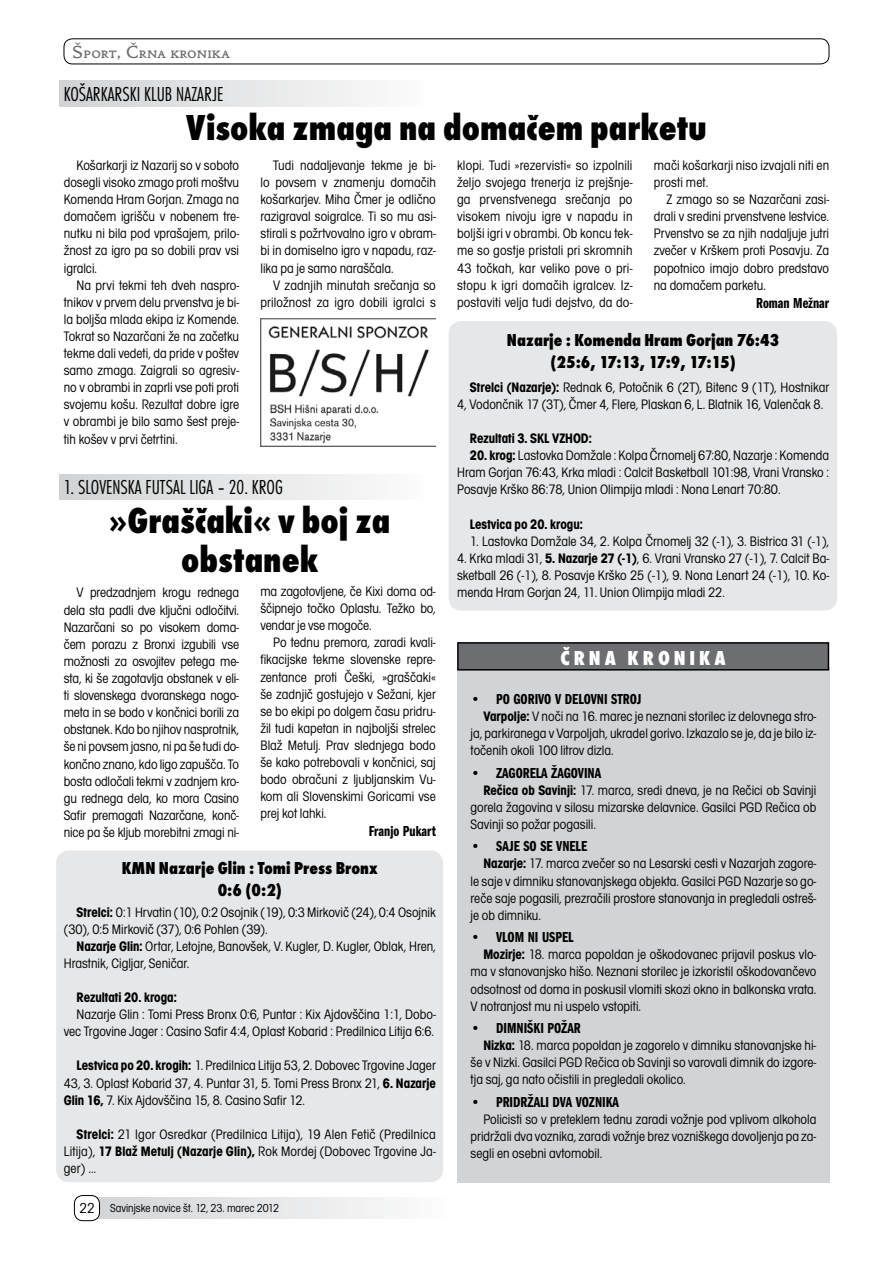
<style>
.page{position:relative;width:893px;height:1263px;background:#fff}
.page>*{position:absolute;margin:0;border:0;box-sizing:border-box;transform-origin:0 0}
.t1{font:37.5px/39px "Futura TEE Extr Bold Cond";color:#000;text-align:center}
.t2{font:21px "Futura TEE Ligh Cond";color:#000}
.t3{font:21px "Futura TEE Extr Bold Cond";color:#fff}
.t4{font:18px/21.6px "Futura TEE Extr Bold Cond";color:#000;text-align:center}
.t5{font:18px "Golden Typ SC Itc TEE Orig";color:#6d6e71}
.t6{font:15px "Franklin Got Itc TEE Demi Comp";color:#000}
.t7{font:condensed 14.25px/17.1px "Avant Gar Got Itc TEE";color:#000;text-align:justify}
.t8{font:700 condensed 14.25px "Avant Gar Got Itc TEE";color:#000}
.t9{font:condensed 12px "Avant Gar Got Itc TEE";color:#000}
.s1{font-weight:700}
.s2{font-size:15px}
</style>
<div class="page">
<div style="left:78px;top:1197px;width:372px;height:22px;background:linear-gradient(to right,#cfd0d1,#fdfdfd)"></div>
<div style="left:74px;top:1195px;width:26px;height:26px;background:#fff;border-radius:9px"></div>
<div style="left:74px;top:1195px;width:26px;height:26px;border:1px solid #000;border-radius:9px"></div>
<div style="left:64px;top:39px;width:765px;height:25px;border:1px solid #000;border-radius:9px"></div>
<div style="left:60px;top:474px;width:369px;height:26px;background:linear-gradient(to right,#d1d2d4,#fcfcfc)"></div>
<div style="left:60px;top:81px;width:369px;height:25px;background:linear-gradient(to right,#d1d2d4,#fcfcfc)"></div>
<img style="left:260px;top:318px;width:176px;height:128px">
<div style="left:457px;top:667px;width:372px;height:515px;background:#d1d3d4"></div>
<div style="left:458px;top:643px;width:370px;height:27px;background:#6d6e71"></div>
<div style="left:457px;top:642px;width:372px;height:28px;border:2px solid #000"></div>
<div style="left:56px;top:850px;width:387px;height:332px;background:#e6e7e8;border-radius:13px"></div>
<div style="left:449px;top:321px;width:388px;height:290px;background:#e6e7e8;border-radius:13px"></div>
<p class="t5" style="left:72px;top:42px;width:159px">Šport, Črna kronika</p>
<h2 class="t2" style="left:64px;top:82px;width:161px">KOŠARKARSKI KLUB NAZARJE</h2>
<h1 class="t1" style="left:186px;top:108px;width:522px">Visoka zmaga na domačem parketu</h1>
<p class="t7" style="left:64px;top:157px;width:177px;text-indent:13px">Košarkarji iz Nazarij so v soboto dosegli visoko zmago proti moštvu Komenda Hram Gorjan. Zmaga na domačem igrišču v nobenem tre&shy;nutku ni bila pod vprašajem, prilo&shy;žnost za igro pa so dobili prav vsi igralci.</p>
<p class="t7" style="left:64px;top:277px;width:177px;text-indent:13px">Na prvi tekmi teh dveh naspro&shy;tnikov v prvem delu prvenstva je bi&shy;la boljša mlada ekipa iz Komende.<br>Tokrat so Nazarčani že na začetku tekme dali vedeti, da pride v poštev samo zmaga. Zaigrali so agresiv&shy;no v obrambi in zaprli vse poti proti svojemu košu. Rezultat dobre igre v obrambi je bilo samo šest preje&shy;tih košev v prvi četrtini.</p>
<p class="t7" style="left:260px;top:157px;width:177px;text-indent:13px">Tudi nadaljevanje tekme je bi&shy;lo povsem v znamenju domačih košarkarjev. Miha Čmer je odlično razigraval soigralce. Ti so mu asi&shy;stirali s požrtvovalno igro v obram&shy;bi in domiselno igro v napadu, raz&shy;lika pa je samo naraščala.</p>
<p class="t7" style="left:260px;top:277px;width:177px;text-align:right">V zadnjih minutah srečanja so priložnost za igro dobili igralci s</p>
<h2 class="t2" style="left:64px;top:475px;width:221px">1. SLOVENSKA FUTSAL LIGA – 20. KROG</h2>
<h1 class="t1" style="left:109px;top:501px;width:283px">»Graščaki« v boj za obstanek</h1>
<p class="t7" style="left:64px;top:584px;width:177px;text-indent:13px">V predzadnjem krogu rednega dela sta padli dve ključni odločitvi.<br>Nazarčani so po visokem doma&shy;čem porazu z Bronxi izgubili vse možnosti za osvojitev petega me&shy;sta, ki še zagotavlja obstanek v eli&shy;ti slovenskega dvoranskega nogo&shy;meta in se bodo v končnici borili za obstanek. Kdo bo njihov nasprotnik, še ni povsem jasno, ni pa še tudi do&shy;končno znano, kdo ligo zapušča. To bosta odločali tekmi v zadnjem kro&shy;gu rednega dela, ko mora Casino Safir premagati Nazarčane, konč&shy;nice pa še kljub morebitni zmagi ni-</p>
<p class="t7" style="left:260px;top:583px;width:177px">ma zagotovljene, če Kixi doma od&shy;ščipnejo točko Oplastu. Težko bo, vendar je vse mogoče.</p>
<p class="t7" style="left:260px;top:634px;width:177px;text-indent:13px">Po tednu premora, zaradi kvali&shy;fikacijske tekme slovenske repre&shy;zentance proti Češki, »graščaki« še zadnjič gostujejo v Sežani, kjer se bo ekipi po dolgem času pridru&shy;žil tudi kapetan in najboljši strelec Blaž Metulj. Prav slednjega bodo še kako potrebovali v končnici, saj bodo obračuni z ljubljanskim Vu&shy;kom ali Slovenskimi Goricami vse prej kot lahki.</p>
<p class="t6" style="left:369px;top:823px;width:69px">Franjo Pukart</p>
<p class="t4" style="left:122px;top:857px;width:257px">KMN Nazarje Glin : Tomi Press Bronx<br>0:6 (0:2)</p>
<p class="t7" style="left:64px;top:903px;width:374px;text-indent:13px"><span class="s1">Strelci:</span> 0:1 Hrvatin (10), 0:2 Osojnik (19), 0:3 Mirkovič (24), 0:4 Osojnik (30), 0:5 Mirkovič (37), 0:6 Pohlen (39).</p>
<p class="t7" style="left:64px;top:938px;width:374px;text-indent:13px"><span class="s1">Nazarje Glin:</span> Ortar, Letojne, Banovšek, V. Kugler, D. Kugler, Oblak, Hren,<br>Hrastnik, Cigljar, Seničar.</p>
<p class="t8" style="left:77px;top:989px;width:102px">Rezultati 20. kroga:</p>
<p class="t7" style="left:64px;top:1006px;width:374px;text-align:right">Nazarje Glin : Tomi Press Bronx 0:6, Puntar : Kix Ajdovščina 1:1, Dobo&shy;vec Trgovine Jager : Casino Safir 4:4, Oplast Kobarid : Predilnica Litija 6:6.</p>
<p class="t7" style="left:64px;top:1057px;width:374px;text-indent:13px"><span class="s1">Lestvica po 20. krogih:</span> 1. Predilnica Litija 53, 2. Dobovec Trgovine Jager 43, 3. Oplast Kobarid 37, 4. Puntar 31, 5. Tomi Press Bronx 21, <span class="s1">6. Nazarje Glin 16,</span> 7. Kix Ajdovščina 15, 8. Casino Safir 12.</p>
<p class="t7" style="left:64px;top:1126px;width:374px;text-indent:13px"><span class="s1">Strelci:</span> 21 Igor Osredkar (Predilnica Litija), 19 Alen Fetič (Predilnica Litija), <span class="s1">17 Blaž Metulj (Nazarje Glin),</span> Rok Mordej (Dobovec Trgovine Ja&shy;ger) …</p>
<p class="t9" style="left:80px;top:1201px;width:201px"><span class="s2">22</span> Savinjske novice št. 12, 23. marec 2012</p>
<p class="t7" style="left:457px;top:157px;width:177px">klopi. Tudi »rezervisti« so izpolnili željo svojega trenerja iz prejšnje&shy;ga prvenstvenega srečanja po visokem nivoju igre v napadu in boljši igri v obrambi. Ob koncu tek&shy;me so gostje pristali pri skromnih 43 točkah, kar veliko pove o pri&shy;stopu k igri domačih igralcev. Iz&shy;postaviti velja tudi dejstvo, da do-</p>
<p class="t7" style="left:654px;top:157px;width:177px">mači košarkarji niso izvajali niti en prosti met.</p>
<p class="t7" style="left:654px;top:191px;width:177px;text-indent:13px">Z zmago so se Nazarčani zasi&shy;drali v sredini prvenstvene lestvice.<br>Prvenstvo se za njih nadaljuje jutri zvečer v Krškem proti Posavju. Za popotnico imajo dobro predstavo na domačem parketu.</p>
<p class="t6" style="left:756px;top:294px;width:74px">Roman Mežnar</p>
<p class="t4" style="left:507px;top:329px;width:274px">Nazarje : Komenda Hram Gorjan 76:43 (25:6, 17:13, 17:9, 17:15)</p>
<p class="t7" style="left:457px;top:379px;width:374px;text-indent:13px"><span class="s1">Strelci (Nazarje):</span> Rednak 6, Potočnik 6 (2T), Bitenc 9 (1T), Hostnikar<br>4, Vodončnik 17 (3T), Čmer 4, Flere, Plaskan 6, L. Blatnik 16, Valenčak 8.</p>
<p class="t8" style="left:470px;top:430px;width:123px">Rezultati 3. SKL VZHOD:</p>
<p class="t7" style="left:457px;top:447px;width:374px;text-indent:13px"><span class="s1">20. krog:</span> Lastovka Domžale : Kolpa Črnomelj 67:80, Nazarje : Komenda Hram Gorjan 76:43, Krka mladi : Calcit Basketball 101:98, Vrani Vransko :<br>Posavje Krško 86:78, Union Olimpija mladi : Nona Lenart 70:80.</p>
<p class="t8" style="left:470px;top:515px;width:115px">Lestvica po 20. krogu:</p>
<p class="t7" style="left:470px;top:532px;width:361px">1. Lastovka Domžale 34, 2. Kolpa Črnomelj 32 (-1), 3. Bistrica 31 (-1),</p>
<p class="t7" style="left:457px;top:550px;width:374px">4. Krka mladi 31, <span class="s1">5. Nazarje 27 (-1)</span>, 6. Vrani Vransko 27 (-1), 7. Calcit Ba&shy;sketball 26 (-1), 8. Posavje Krško 25 (-1), 9. Nona Lenart 24 (-1), 10. Ko&shy;menda Hram Gorjan 24, 11. Union Olimpija mladi 22.</p>
<h2 class="t3" style="left:561px;top:646px;width:167px">Č R N A K R O N I K A</h2>
<p class="t6" style="left:471px;top:690px;width:172px">• PO GORIVO V DELOVNI STROJ</p>
<p class="t7" style="left:471px;top:708px;width:347px;text-indent:13px"><span class="s1">Varpolje:</span> V noči na 16. marec je neznani storilec iz delovnega stro&shy;ja, parkiranega v Varpoljah, ukradel gorivo. Izkazalo se je, da je bilo iz&shy;točenih okoli 100 litrov dizla.</p>
<p class="t6" style="left:471px;top:764px;width:132px">• ZAGORELA ŽAGOVINA</p>
<p class="t7" style="left:471px;top:781px;width:347px;text-indent:13px"><span class="s1">Rečica ob Savinji:</span> 17. marca, sredi dneva, je na Rečici ob Savinji gorela žagovina v silosu mizarske delavnice. Gasilci PGD Rečica ob Savinji so požar pogasili.</p>
<p class="t6" style="left:471px;top:838px;width:118px">• SAJE SO SE VNELE</p>
<p class="t7" style="left:471px;top:855px;width:347px;text-indent:13px"><span class="s1">Nazarje:</span> 17. marca zvečer so na Lesarski cesti v Nazarjah zagore&shy;le saje v dimniku stanovanjskega objekta. Gasilci PGD Nazarje so go&shy;reče saje pogasili, prezračili prostore stanovanja in pregledali ostreš&shy;je ob dimniku.</p>
<p class="t6" style="left:471px;top:929px;width:104px">• VLOM NI USPEL</p>
<p class="t7" style="left:471px;top:946px;width:347px;text-indent:13px"><span class="s1">Mozirje:</span> 18. marca popoldan je oškodovanec prijavil poskus vlo&shy;ma v stanovanjsko hišo. Neznani storilec je izkoristil oškodovančevo odsotnost od doma in poskusil vlomiti skozi okno in balkonska vrata.<br>V notranjost mu ni uspelo vstopiti.</p>
<p class="t6" style="left:471px;top:1020px;width:112px">• DIMNIŠKI POŽAR</p>
<p class="t7" style="left:471px;top:1037px;width:347px;text-indent:13px"><span class="s1">Nizka:</span> 18. marca popoldan je zagorelo v dimniku stanovanjske hi&shy;še v Nizki. Gasilci PGD Rečica ob Savinji so varovali dimnik do izgore&shy;tja saj, ga nato očistili in pregledali okolico.</p>
<p class="t6" style="left:471px;top:1093px;width:150px">• PRIDRŽALI DVA VOZNIKA</p>
<p class="t7" style="left:471px;top:1111px;width:347px;text-indent:13px">Policisti so v preteklem tednu zaradi vožnje pod vplivom alkohola pridržali dva voznika, zaradi vožnje brez vozniškega dovoljenja pa za&shy;segli en osebni avtomobil.</p>
</div>
